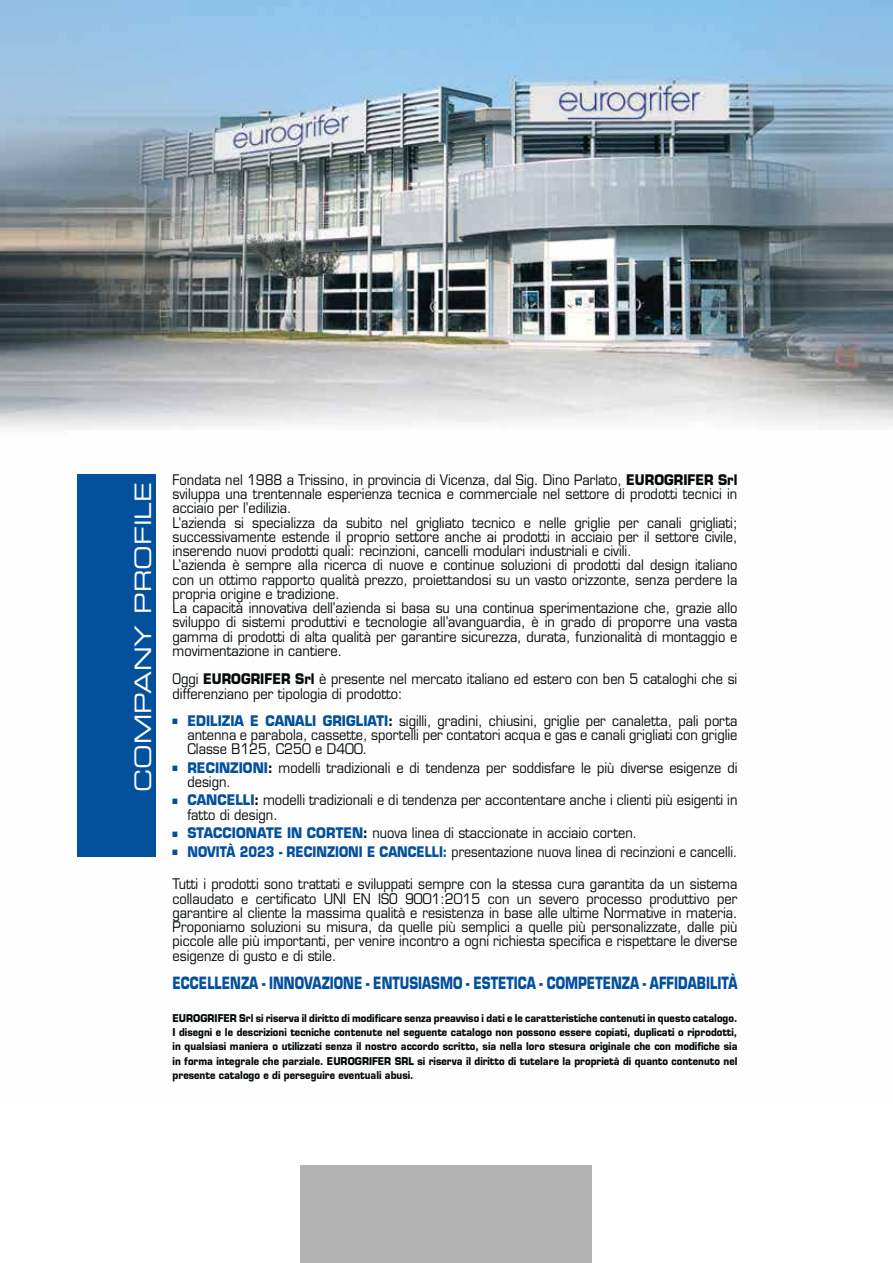
<style>
.page{position:relative;width:893px;height:1263px;background:#fff}
.page>*{position:absolute;margin:0;border:0;box-sizing:border-box;transform-origin:0 0}
.t1{font:22.65px "Eurostile Extended Two";color:#fff}
.t2{font:700 16.5px "Eurostile LT Std";color:#03509d;scale:.75 1}
.t3{font:14.25px/14.2px "Eurostile LT Std";color:#040909;scale:.9 1}
.t4{font:700 10.5px/14.2px "Eurostile LT Std";color:#040909;text-align:justify;scale:.9 1}
.s1{font-weight:700}
.s2{font-weight:700;color:#03509d}
</style>
<div class="page">
<img style="left:0;top:0;width:893px;height:857px">
<div style="left:78px;top:474px;width:78px;height:383px;background:#03509d"></div>
<div style="left:300px;top:1165px;width:292px;height:98px;background:#b3b2b2"></div>
<svg style="left:173px;top:719px;width:5px;height:5px"></svg>
<svg style="left:173px;top:766px;width:5px;height:5px"></svg>
<svg style="left:173px;top:798px;width:5px;height:6px"></svg>
<svg style="left:173px;top:831px;width:5px;height:6px"></svg>
<svg style="left:173px;top:850px;width:5px;height:5px"></svg>
<h1 class="t1" style="left:135px;top:792px;width:311px;rotate:-90deg">COMPANY PROFILE</h1>
<p class="t3" style="left:173px;top:473px;width:629px">Fondata nel 1988 a Trissino, in provincia di Vicenza, dal Sig. Dino Parlato, <span class="s1">EUROGRIFER Srl </span>sviluppa una trentennale esperienza tecnica e commerciale nel settore di prodotti tecnici in acciaio per l’edilizia.<br>L’azienda si specializza da subito nel grigliato tecnico e nelle griglie per canali grigliati; successivamente estende il proprio settore anche ai prodotti in acciaio per il settore civile, inserendo nuovi prodotti quali: recinzioni, cancelli modulari industriali e civili.<br>L’azienda è sempre alla ricerca di nuove e continue soluzioni di prodotti dal design italiano con un ottimo rapporto qualità prezzo, proiettandosi su un vasto orizzonte, senza perdere la propria origine e tradizione.<br>La capacità innovativa dell’azienda si basa su una continua sperimentazione che, grazie allo sviluppo di sistemi produttivi e tecnologie all’avanguardia, è in grado di proporre una vasta gamma di prodotti di alta qualità per garantire sicurezza, durata, funzionalità di montaggio e movimentazione in cantiere.</p>
<p class="t3" style="left:173px;top:673px;width:629px">Oggi <span class="s1">EUROGRIFER Srl</span> è presente nel mercato italiano ed estero con ben 5 cataloghi che si differenziano per tipologia di prodotto:</p>
<p class="t3" style="left:187px;top:714px;width:613px;text-align:justify"><span class="s2">EDILIZIA E CANALI GRIGLIATI</span><span class="s1">:</span> sigilli, gradini, chiusini, griglie per canaletta, pali porta antenna e parabola, cassette, sportelli per contatori acqua e gas e canali grigliati con griglie Classe B125, C250 e D400.</p>
<p class="t3" style="left:187px;top:761px;width:613px"><span class="s2">RECINZIONI</span><span class="s1">:</span> modelli tradizionali e di tendenza per soddisfare le più diverse esigenze di design.</p>
<p class="t3" style="left:187px;top:794px;width:613px"><span class="s2">CANCELLI</span><span class="s1">:</span> modelli tradizionali e di tendenza per accontentare anche i clienti più esigenti in fatto di design.</p>
<p class="t3" style="left:187px;top:825px;width:612px;line-height:18.5px"><span class="s2">STACCIONATE IN CORTEN</span><span class="s1">:</span> nuova linea di staccionate in acciaio corten.<br><span class="s2">NOVITÀ 2023 - RECINZIONI E CANCELLI:</span> presentazione nuova linea di recinzioni e cancelli.</p>
<p class="t3" style="left:173px;top:878px;width:629px;text-align:justify">Tutti i prodotti sono trattati e sviluppati sempre con la stessa cura garantita da un sistema collaudato e certificato UNI EN ISO 9001:2015 con un severo processo produttivo per garantire al cliente la massima qualità e resistenza in base alle ultime Normative in materia.<br>Proponiamo soluzioni su misura, da quelle più semplici a quelle più personalizzate, dalle più piccole alle più importanti, per venire incontro a ogni richiesta specifica e rispettare le diverse esigenze di gusto e di stile.</p>
<p class="t2" style="left:173px;top:975px;width:755px">ECCELLENZA - INNOVAZIONE - ENTUSIASMO - ESTETICA - COMPETENZA - AFFIDABILITÀ</p>
<p class="t4" style="left:173px;top:1012px;width:629px">EUROGRIFER Srl si riserva il diritto di modificare senza preavviso i dati e le caratteristiche contenuti in questo catalogo.<br>I disegni e le descrizioni tecniche contenute nel seguente catalogo non possono essere copiati, duplicati o riprodotti, in qualsiasi maniera o utilizzati senza il nostro accordo scritto, sia nella loro stesura originale che con modifiche sia in forma integrale che parziale. EUROGRIFER SRL si riserva il diritto di tutelare la proprietà di quanto contenuto nel presente catalogo e di perseguire eventuali abusi.</p>
</div>
